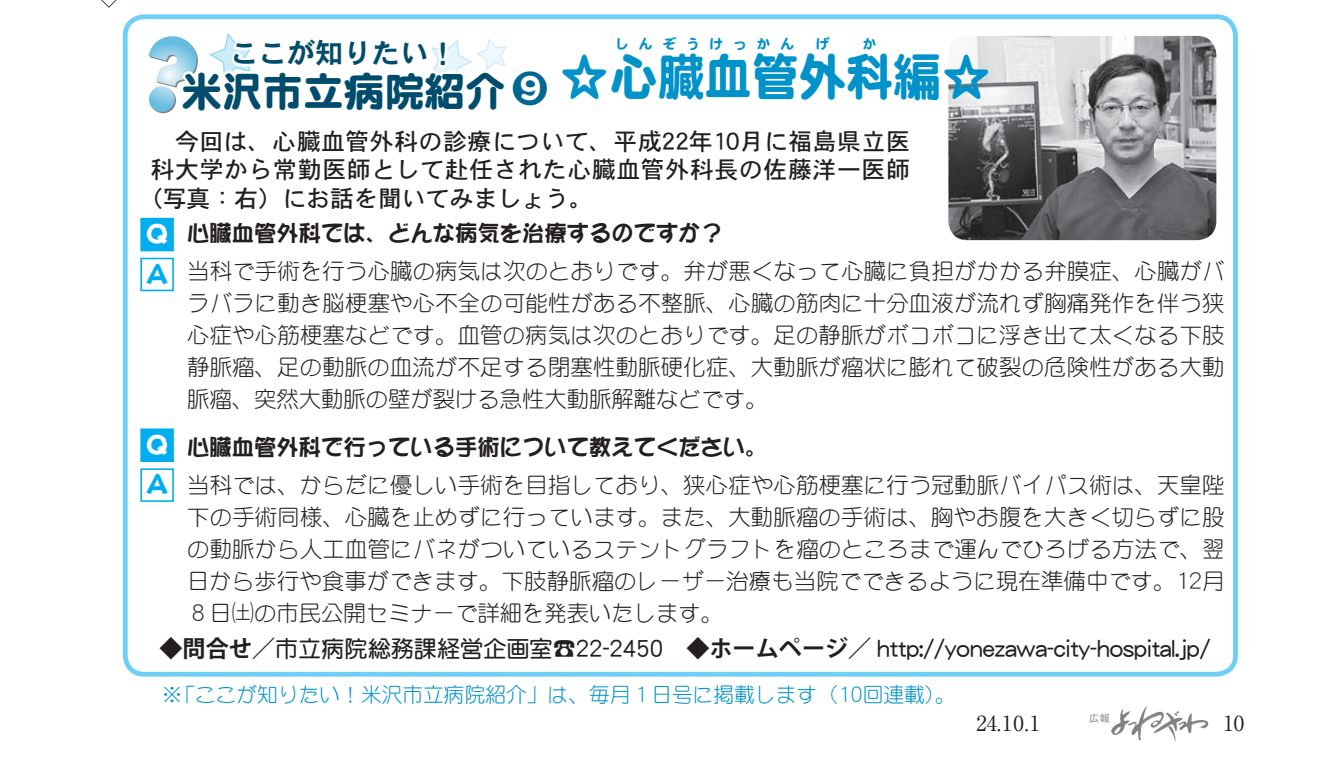
<style>
.page{position:relative;width:1340px;height:770px;background:#fff}
.page>*{position:absolute;margin:0;border:0;box-sizing:border-box;transform-origin:0 0}
.t1{font:50.85px "DFP Maru Gothic CID SB 83 pv RKSJ H";color:#0092c8;scale:.93 1}
.t2{font:40.5px "DFP Maru Gothic CID SB 90 pv RKSJ H";color:#004c6c}
.t3{font:35.1px "DFP Maru Gothic CID SB 83 pv RKSJ H";color:#006890}
.t4{font:28.35px "DFPHS Gothic CID W7 90 pv RKSJ H";color:#004c6c}
.t5{font:25.43px "DFPPOP1 CID W9 83 pv RKSJ H";color:#fff}
.t6{font:25.43px "DFPPOP1 CID W9 83 pv RKSJ H";color:#00aeef}
.t7{font:23.85px "DFPHS Gothic CID W5 83 pv RKSJ H";letter-spacing:.02em;color:#231f20}
.t8{font:23.85px "DFPHS Gothic CID W5 83 pv RKSJ H";color:#231f20}
.t9{font:23.18px "DFP Maru Gothic CID Bd 90 pv RKSJ H";color:#231f20}
.t10{font:22.28px/31.9px "DFP Maru Gothic CID Lt 83 pv RKSJ H";color:#231f20;text-align:justify}
.t11{font:22.28px "DFPPOP1 CID W9 83 pv RKSJ H";color:#231f20}
.t12{font:20.7px "DFP Maru Gothic CID Lt 83 pv RKSJ H";color:#0092c8}
.t13{font:20.7px "Ryumin Pro Regular 90 pv RKSJ H";color:#231f20}
.t14{font:14.4px "DFP Maru Gothic CID SB 83 pv RKSJ H";color:#0092c8}
.t15{font:10.12px "Gothic BBB Pro Medium 90 pv RKSJ H";color:#808285}
.s1{font-family:"Koz Go Pro Light 90 pv RKSJ H"}
.s2{font-family:"Koz Go Pro Bold 90 pv RKSJ H"}
</style>
<div class="page">
<svg style="left:1111px;top:706px;width:97px;height:35px"></svg>
<svg style="left:101px;top:0;width:16px;height:8px"></svg>
<div style="left:123px;top:14px;width:1114px;height:662px;border:5px solid #6dcff6;border-radius:19px"></div>
<svg style="left:148px;top:14px;width:613px;height:100px"></svg>
<div style="left:141px;top:218px;width:32px;height:32px;background:#00aeef"></div>
<div style="left:140px;top:218px;width:34px;height:33px;border:2px solid #00aeef"></div>
<div style="left:140px;top:258px;width:34px;height:33px;border:2px solid #00aeef"></div>
<img style="left:948px;top:36px;width:268px;height:204px;border-radius:19px">
<div style="left:141px;top:429px;width:32px;height:32px;background:#00aeef"></div>
<div style="left:140px;top:428px;width:34px;height:34px;border:2px solid #00aeef"></div>
<div style="left:140px;top:468px;width:34px;height:33px;border:2px solid #00aeef"></div>
<p class="t14" style="left:615px;top:38px;width:39px">し ん</p>
<p class="t14" style="left:662px;top:38px;width:39px">ぞ う</p>
<p class="t14" style="left:709px;top:38px;width:39px">け っ</p>
<p class="t14" style="left:756px;top:38px;width:39px">か ん</p>
<p class="t14" style="left:815px;top:38px;width:16px">げ</p>
<p class="t14" style="left:862px;top:38px;width:16px">か</p>
<p class="t4" style="left:230px;top:42px;width:228px">ここが知りたい!</p>
<h1 class="t1" style="left:560px;top:57px;width:463px">☆心臓血管外科編☆</h1>
<h3 class="t3" style="left:512px;top:75px;width:37px">9</h3>
<h2 class="t2" style="left:181px;top:75px;width:325px">米沢市立病院紹介</h2>
<p class="t7" style="left:151px;top:132px;width:760px">　今回は、心臓血管外科の診療について、平成22年10月に福島県立医</p>
<p class="t7" style="left:151px;top:160px;width:760px">科大学から常勤医師として赴任された心臓血管外科長の佐藤洋一医師</p>
<p class="t8" style="left:139px;top:189px;width:456px">（写真：右）にお話を聞いてみましょう。</p>
<p class="t11" style="left:187px;top:224px;width:537px">心臓血管外科では、どんな病気を治療するのですか?</p>
<p class="t10" style="left:187px;top:258px;width:1038px">当科で手術を行う心臓の病気は次のとおりです。弁が悪くなって心臓に負担がかかる弁膜症、心臓がバラバラに動き脳梗塞や心不全の可能性がある不整脈、心臓の筋肉に十分血液が流れず胸痛発作を伴う狭心症や心筋梗塞などです。血管の病気は次のとおりです。足の静脈がボコボコに浮き出て太くなる下肢静脈瘤、足の動脈の血流が不足する閉塞性動脈硬化症、大動脈が瘤状に膨れて破裂の危険性がある大動脈瘤、突然大動脈の壁が裂ける急性大動脈解離などです。</p>
<p class="t11" style="left:187px;top:438px;width:582px">心臓血管外科で行っている手術について教えてください。</p>
<p class="t10" style="left:187px;top:471px;width:1038px">当科では、からだに優しい手術を目指しており、狭心症や心筋梗塞に行う冠動脈バイパス術は、天皇陛下の手術同様、心臓を止めずに行っています。また、大動脈瘤の手術は、胸やお腹を大きく切らずに股の動脈から人工血管にバネがついているステントグラフトを瘤のところまで運んでひろげる方法で、翌日から歩行や食事ができます。下肢静脈瘤のレーザー治療も当院でできるように現在準備中です。12月８日<span class="s1">㈯</span>の市民公開セミナーで詳細を発表いたします。</p>
<p class="t5" style="left:146px;top:225px;width:23px">Q</p>
<p class="t6" style="left:146px;top:264px;width:24px">A</p>
<p class="t5" style="left:146px;top:435px;width:23px">Q</p>
<p class="t6" style="left:146px;top:475px;width:24px">A</p>
<p class="t9" style="left:159px;top:639px;width:1052px"><span class="s2">◆問合せ／</span>市立病院総務課経営企画室☎22-2450　<span class="s2">◆ホームページ／</span> http://yonezawa-city-hospital j p. /</p>
<p class="t12" style="left:162px;top:686px;width:795px">※「ここが知りたい！米沢市立病院紹介」は、毎月１日号に掲載します（10回連載。(</p>
<p class="t13" style="left:976px;top:715px;width:65px">24.10.1</p>
<p class="t15" style="left:1089px;top:714px;width:22px">広報</p>
<p class="t13" style="left:1223px;top:715px;width:22px">10</p>
</div>
